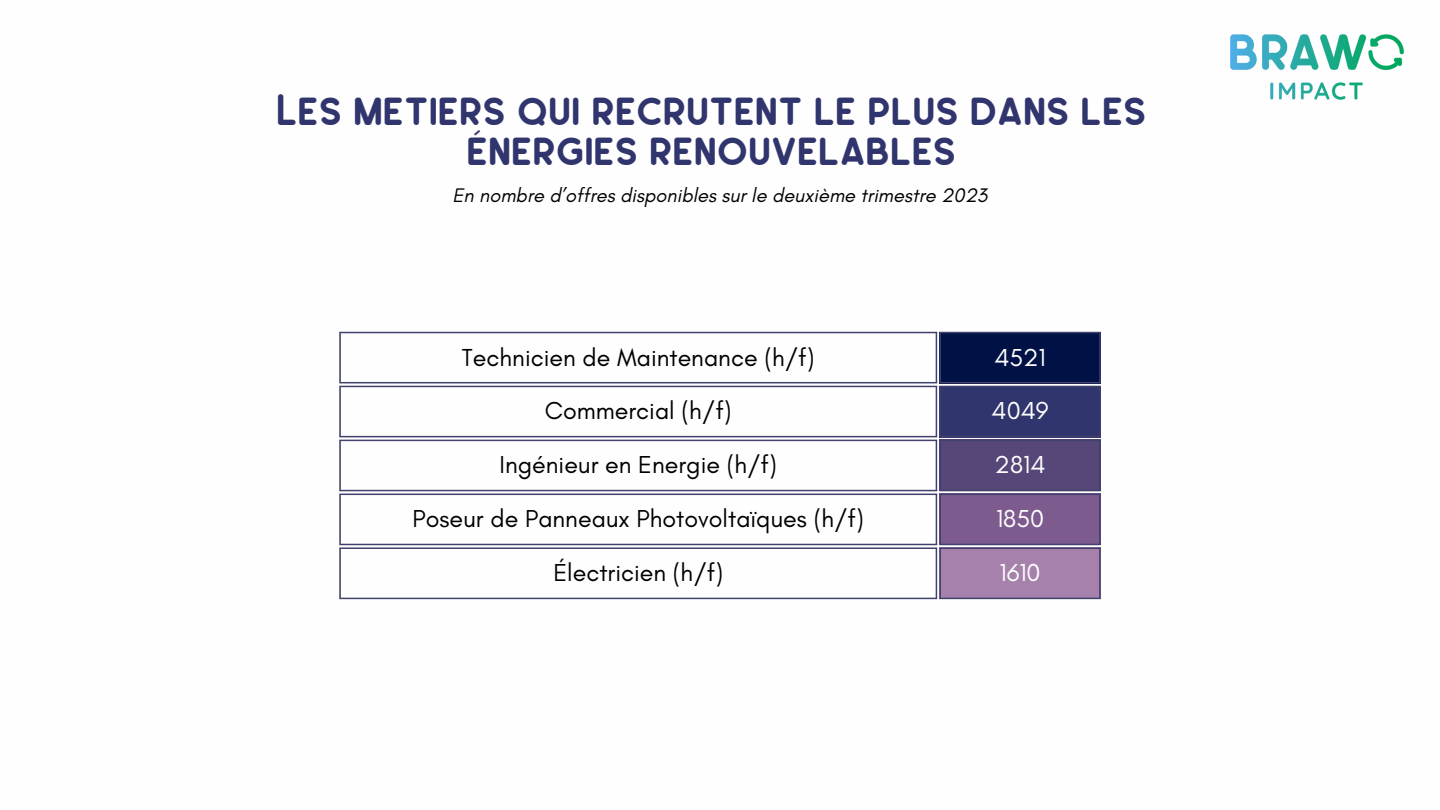
<style>
.page{position:relative;width:1440px;height:810px;background:#fff}
.page>*{position:absolute;margin:0;border:0;box-sizing:border-box;transform-origin:0 0}
.t1{font:700 40px/39.8px "Leo Rounded";color:#31356e;text-align:center}
.t2{font:25px "Glacial Indifference";color:#000}
.t3{font:25px "Glacial Indifference";color:#fefefe}
.t4{font:italic 20px "Glacial Indifference";color:#000}
</style>
<div class="page">
<img style="left:1230px;top:34px;width:174px;height:66px">
<div style="left:939px;top:332px;width:162px;height:51px;background:#001146"></div>
<div style="left:939px;top:386px;width:162px;height:51px;background:#31356e"></div>
<div style="left:939px;top:440px;width:162px;height:51px;background:#574678"></div>
<div style="left:939px;top:494px;width:162px;height:51px;background:#7d5b8e"></div>
<div style="left:939px;top:547px;width:162px;height:52px;background:#a581ab"></div>
<hr style="left:339px;top:333px;width:2px;height:49px;background:#41416d">
<hr style="left:936px;top:333px;width:1px;height:49px;background:#41416d">
<hr style="left:339px;top:332px;width:598px;height:1px;background:#41416d">
<hr style="left:339px;top:382px;width:598px;height:1px;background:#41416d">
<hr style="left:939px;top:333px;width:2px;height:49px;background:#41416d">
<hr style="left:1099px;top:333px;width:2px;height:49px;background:#41416d">
<hr style="left:939px;top:332px;width:162px;height:1px;background:#41416d">
<hr style="left:939px;top:382px;width:162px;height:1px;background:#41416d">
<hr style="left:339px;top:387px;width:2px;height:49px;background:#41416d">
<hr style="left:936px;top:387px;width:1px;height:49px;background:#41416d">
<hr style="left:339px;top:386px;width:598px;height:1px;background:#41416d">
<hr style="left:339px;top:436px;width:598px;height:1px;background:#41416d">
<hr style="left:939px;top:387px;width:2px;height:49px;background:#41416d">
<hr style="left:1099px;top:387px;width:2px;height:49px;background:#41416d">
<hr style="left:939px;top:386px;width:162px;height:1px;background:#41416d">
<hr style="left:939px;top:436px;width:162px;height:1px;background:#41416d">
<hr style="left:339px;top:441px;width:2px;height:49px;background:#41416d">
<hr style="left:936px;top:441px;width:1px;height:49px;background:#41416d">
<hr style="left:339px;top:440px;width:598px;height:1px;background:#41416d">
<hr style="left:339px;top:490px;width:598px;height:1px;background:#41416d">
<hr style="left:939px;top:441px;width:2px;height:49px;background:#41416d">
<hr style="left:1099px;top:441px;width:2px;height:49px;background:#41416d">
<hr style="left:939px;top:440px;width:162px;height:1px;background:#41416d">
<hr style="left:939px;top:490px;width:162px;height:1px;background:#41416d">
<hr style="left:339px;top:495px;width:2px;height:49px;background:#41416d">
<hr style="left:936px;top:495px;width:1px;height:49px;background:#41416d">
<hr style="left:339px;top:494px;width:598px;height:1px;background:#41416d">
<hr style="left:339px;top:544px;width:598px;height:1px;background:#41416d">
<hr style="left:939px;top:495px;width:2px;height:49px;background:#41416d">
<hr style="left:1099px;top:495px;width:2px;height:49px;background:#41416d">
<hr style="left:939px;top:494px;width:162px;height:1px;background:#41416d">
<hr style="left:939px;top:544px;width:162px;height:1px;background:#41416d">
<hr style="left:339px;top:549px;width:2px;height:49px;background:#41416d">
<hr style="left:936px;top:549px;width:1px;height:49px;background:#41416d">
<hr style="left:339px;top:547px;width:598px;height:2px;background:#41416d">
<hr style="left:339px;top:598px;width:598px;height:1px;background:#41416d">
<hr style="left:939px;top:549px;width:2px;height:49px;background:#41416d">
<hr style="left:1099px;top:549px;width:2px;height:49px;background:#41416d">
<hr style="left:939px;top:547px;width:162px;height:2px;background:#41416d">
<hr style="left:939px;top:598px;width:162px;height:1px;background:#41416d">
<p class="t1" style="left:276px;top:91px;width:872px">Les metiers qui recrutent le plus dans les énergies renouvelables</p>
<p class="t4" style="left:453px;top:183px;width:536px">En nombre d’offres disponibles sur le deuxième trimestre 2023</p>
<p class="t2" style="left:462px;top:342px;width:354px">Technicien de Maintenance (h/f)</p>
<p class="t3" style="left:994px;top:342px;width:53px">4521</p>
<p class="t2" style="left:545px;top:396px;width:188px">Commercial (h/f)</p>
<p class="t3" style="left:992px;top:396px;width:59px">4049</p>
<p class="t2" style="left:500px;top:450px;width:279px">Ingénieur en Energie (h/f)</p>
<p class="t3" style="left:995px;top:450px;width:52px">2814</p>
<p class="t2" style="left:413px;top:504px;width:453px">Poseur de Panneaux Photovoltaïques (h/f)</p>
<p class="t3" style="left:996px;top:504px;width:50px">1850</p>
<p class="t2" style="left:553px;top:557px;width:171px">Électricien (h/f)</p>
<p class="t3" style="left:999px;top:557px;width:43px">1610</p>
</div>
